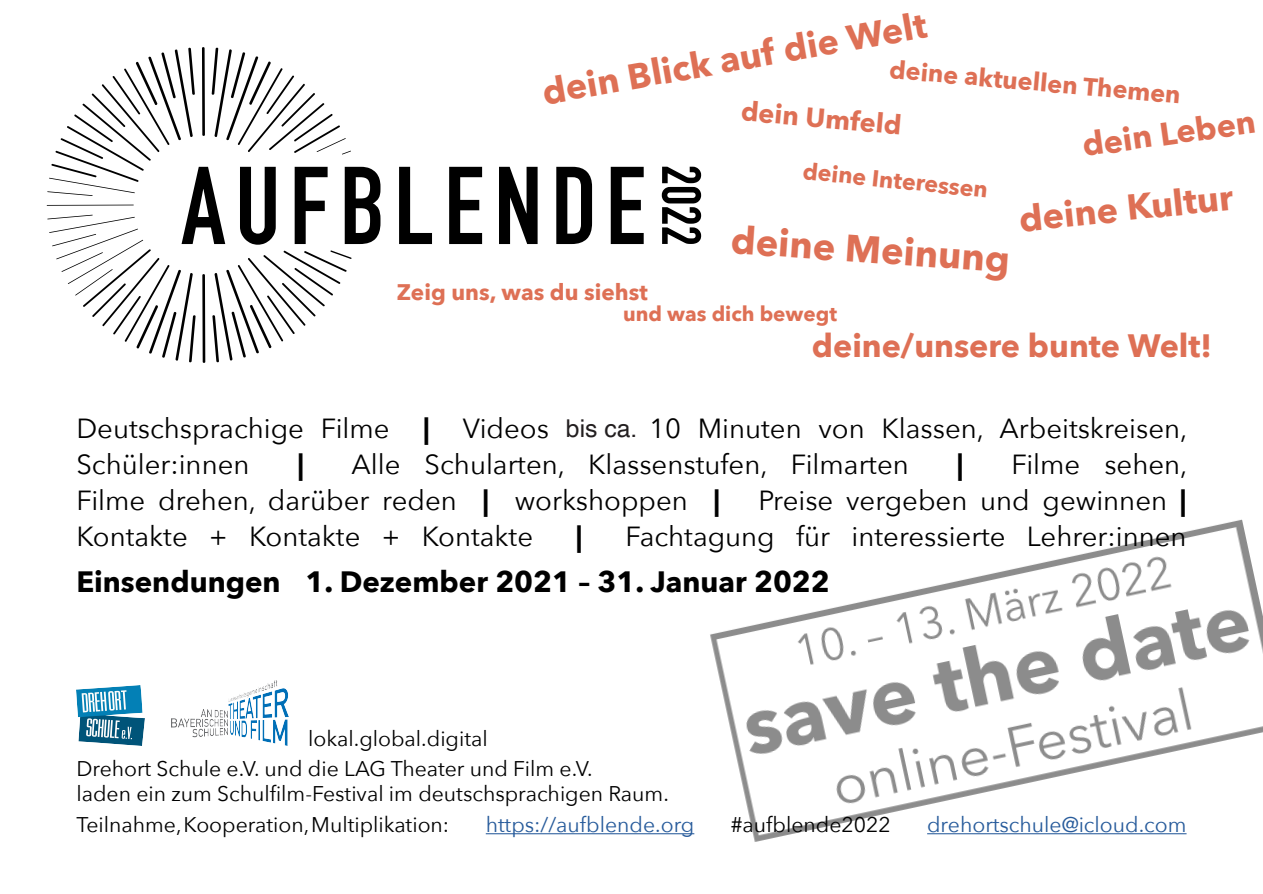
<style>
.page{position:relative;width:1263px;height:894px;background:#fff}
.page>*{position:absolute;margin:0;border:0;box-sizing:border-box;transform-origin:0 0}
.t1{font:700 108.45px "DIN Condensed";letter-spacing:.085em;color:#000}
.t2{font:700 54.3px "DIN Condensed";color:#000}
.t3{font:700 37.95px "Avenir Next";color:#de7055}
.t4{font:700 35.85px "Avenir Next";color:#de7055}
.t5{font:700 32.4px "Avenir Next";color:#de7055}
.t6{font:700 32.25px "Avenir Next";color:#de7055}
.t7{font:700 29.4px "Avenir Next";color:#000}
.t8{font:27.6px/36px "Avenir Next";color:#000}
.t9{font:700 27.6px "Avenir Next";color:#000}
.t10{font:700 26.85px "Avenir Next";color:#de7055}
.t11{font:700 24.9px "Avenir Next";color:#de7055}
.t12{font:24.6px "Helvetica";color:#231f20}
.t13{font:700 23.1px "Avenir Next";color:#de7055}
.t14{font:700 22.5px "Avenir Next";color:#de7055}
.t15{font:21.15px/25.5px "Avenir Next";color:#000}
.t16{font:21.15px "Avenir Next";color:#275b9b}
.t17{font:700 20.7px "Avenir Next";color:#de7055}
.s1{font-weight:700}
</style>
<div class="page">
<hr style="left:202px;top:47px;width:3px;height:89px;background:#000;border-radius:2px">
<hr style="left:47px;top:204px;width:87px;height:2px;background:#000">
<hr style="left:202px;top:273px;width:3px;height:90px;background:#000;border-radius:2px">
<svg style="left:47px;top:47px;width:148px;height:149px"></svg>
<svg style="left:47px;top:214px;width:149px;height:148px"></svg>
<svg style="left:212px;top:250px;width:140px;height:112px"></svg>
<svg style="left:212px;top:47px;width:139px;height:108px"></svg>
<hr style="left:486px;top:832px;width:208px;height:2px;background:#275b9b">
<img style="left:76px;top:685px;width:68px;height:60px">
<img style="left:172px;top:680px;width:116px;height:65px">
<img style="left:548px;top:519px;width:715px;height:323px">
<p class="t4" style="left:537px;top:62px;width:391px;rotate:-10deg">dein Blick auf die Welt</p>
<p class="t11" style="left:891px;top:48px;width:294px;rotate:5deg">deine aktuellen Themen</p>
<p class="t10" style="left:743px;top:88px;width:162px;rotate:5deg">dein Umfeld</p>
<p class="t5" style="left:1078px;top:117px;width:176px;rotate:-8deg">dein Leben</p>
<p class="t13" style="left:805px;top:150px;width:187px;rotate:6deg">deine Interessen</p>
<h2 class="t2" style="left:718px;top:165px;width:82px;rotate:90deg">2022</h2>
<h1 class="t1" style="left:181px;top:133px;width:466px">AUFBLENDE</h1>
<p class="t4" style="left:1016px;top:188px;width:216px;rotate:-6deg">deine Kultur</p>
<h3 class="t3" style="left:733px;top:207px;width:281px;rotate:4deg">deine Meinung</h3>
<p class="t14" style="left:397px;top:272px;width:252px">Zeig uns, was du siehst</p>
<p class="t17" style="left:623px;top:296px;width:216px">und was dich bewegt</p>
<p class="t6" style="left:812px;top:318px;width:402px">deine/unsere bunte Welt!</p>
<p class="t8" style="left:76px;top:409px;width:1112px">Deutschsprachige Filme <span class="s1">|</span> Videos unter 10 Minuten von Klassen, Arbeitskreisen,<br>Schüler:innen</p>
<p class="t12" style="left:566px;top:418px;width:73px">bis ca.</p>
<p class="t9" style="left:297px;top:440px;width:8px">|</p>
<p class="t8" style="left:352px;top:445px;width:559px">Alle Schularten, Klassenstufen, Filmarten</p>
<p class="t9" style="left:957px;top:440px;width:8px">|</p>
<p class="t8" style="left:1011px;top:445px;width:178px">Filme sehen,</p>
<p class="t8" style="left:76px;top:481px;width:645px">Filme drehen, darüber reden <span class="s1">|</span> workshoppen <span class="s1">|</span></p>
<p class="t8" style="left:758px;top:481px;width:429px">Preise vergeben und gewinnen <span class="s1">|</span></p>
<p class="t8" style="left:76px;top:517px;width:458px">Kontakte + Kontakte + Kontakte</p>
<p class="t9" style="left:576px;top:512px;width:8px">|</p>
<p class="t8" style="left:625px;top:517px;width:563px">Fachtagung für interessierte Lehrer:innen</p>
<p class="t7" style="left:76px;top:556px;width:755px">Einsendungen 1. Dezember 2021 – 31. Januar 2022</p>
<p class="t15" style="left:308px;top:724px;width:181px">lokal.global.digital</p>
<p class="t15" style="left:76px;top:754px;width:594px">Drehort Schule e.V. und die LAG Theater und Film e.V.<br>laden ein zum Schulfilm-Festival im deutschsprachigen Raum.</p>
<p class="t15" style="left:76px;top:810px;width:374px">Teilnahme,Kooperation,Multiplikation:</p>
<p class="t16" style="left:486px;top:806px;width:210px">https://aufblende.org</p>
<p class="t15" style="left:731px;top:810px;width:161px">#aufblende2022</p>
<p class="t16" style="left:927px;top:806px;width:261px">drehortschule@icloud.com</p>
</div>
